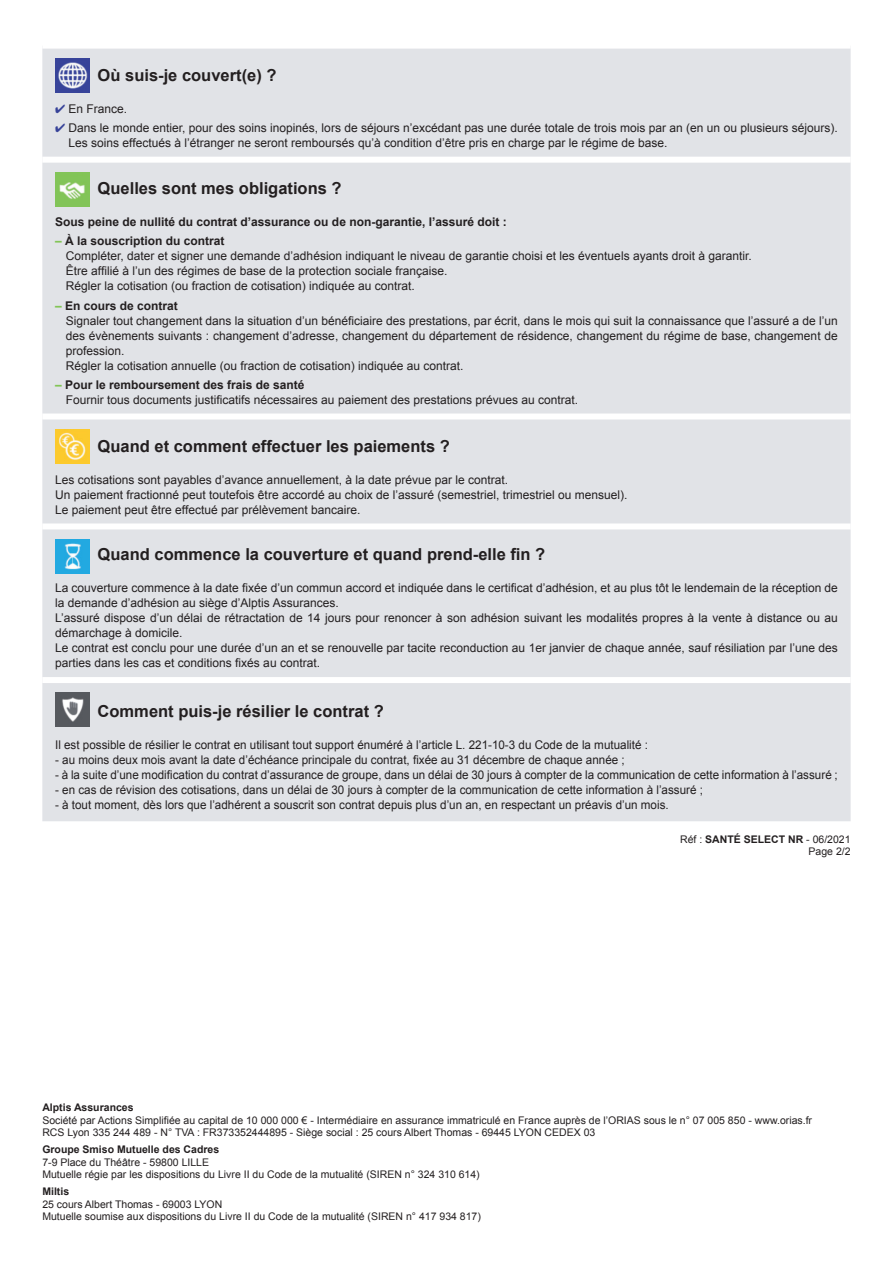
<style>
.page{position:relative;width:893px;height:1263px;background:#fff}
.page>*{position:absolute;margin:0;border:0;box-sizing:border-box;transform-origin:0 0}
.t1{font:700 16.5px "Arial";color:#231f20}
.t2{font:12px/15px "Arial";color:#231f20}
.t3{font:700 12px "Arial";color:#231f20}
.t4{font:10.5px/12.6px "Arial";color:#231f20}
.t5{font:700 10.5px "Arial";color:#231f20}
.s1{color:#374399}
.s2{font-weight:700;color:#83c557}
.s3{font-weight:700}
</style>
<div class="page">
<div style="left:42px;top:49px;width:808px;height:772px;background:#e1e3e7"></div>
<div style="left:42px;top:157px;width:808px;height:6px;background:#fff"></div>
<div style="left:42px;top:414px;width:808px;height:6px;background:#fff"></div>
<div style="left:42px;top:523px;width:808px;height:6px;background:#fff"></div>
<div style="left:42px;top:677px;width:808px;height:6px;background:#fff"></div>
<img style="left:55px;top:58px;width:34px;height:34px">
<img style="left:55px;top:172px;width:34px;height:34px">
<img style="left:55px;top:429px;width:34px;height:34px">
<img style="left:55px;top:539px;width:34px;height:34px">
<img style="left:55px;top:693px;width:34px;height:34px">
<h1 class="t1" style="left:98px;top:69px;width:180px">Où suis-je couvert(e) ?</h1>
<p class="t2" style="left:55px;top:102px;width:74px"><span class="s1">✔</span> En France.</p>
<p class="t2" style="left:69px;top:121px;width:770px;text-indent:-13px"><span class="s1">✔</span> Dans le monde entier, pour des soins inopinés, lors de séjours n’excédant pas une durée totale de trois mois par an (en un ou plusieurs séjours).<br>Les soins effectués à l’étranger ne seront remboursés qu’à condition d’être pris en charge par le régime de base.</p>
<h1 class="t1" style="left:98px;top:182px;width:245px">Quelles sont mes obligations ?</h1>
<p class="t3" style="left:55px;top:217px;width:453px">Sous peine de nullité du contrat d’assurance ou de non-garantie, l’assuré doit :</p>
<p class="t2" style="left:66px;top:235px;width:687px;text-indent:-11px"><span class="s2">–</span> <span class="s3">À la souscription du contrat<br></span>Compléter, dater et signer une demande d’adhésion indiquant le niveau de garantie choisi et les éventuels ayants droit à garantir.<br>Être affilié à l’un des régimes de base de la protection sociale française.<br>Régler la cotisation (ou fraction de cotisation) indiquée au contrat.</p>
<p class="t2" style="left:66px;top:299px;width:773px;text-indent:-11px"><span class="s2">–</span> <span class="s3">En cours de contrat<br></span>Signaler tout changement dans la situation d’un bénéficiaire des prestations, par écrit, dans le mois qui suit la connaissance que l’assuré a de l’un des évènements suivants : changement d’adresse, changement du département de résidence, changement du régime de base, changement de profession.<br>Régler la cotisation annuelle (ou fraction de cotisation) indiquée au contrat.</p>
<p class="t2" style="left:66px;top:378px;width:514px;text-indent:-11px"><span class="s2">–</span> <span class="s3">Pour le remboursement des frais de santé<br></span>Fournir tous documents justificatifs nécessaires au paiement des prestations prévues au contrat.</p>
<h1 class="t1" style="left:98px;top:440px;width:354px">Quand et comment effectuer les paiements ?</h1>
<p class="t2" style="left:55px;top:473px;width:574px">Les cotisations sont payables d’avance annuellement, à la date prévue par le contrat.<br>Un paiement fractionné peut toutefois être accordé au choix de l’assuré (semestriel, trimestriel ou mensuel).<br>Le paiement peut être effectué par prélèvement bancaire.</p>
<h1 class="t1" style="left:98px;top:548px;width:449px">Quand commence la couverture et quand prend-elle fin ?</h1>
<p class="t2" style="left:55px;top:582px;width:784px">La couverture commence à la date fixée d’un commun accord et indiquée dans le certificat d’adhésion, et au plus tôt le lendemain de la réception de la demande d’adhésion au siège d’Alptis Assurances.<br>L’assuré dispose d’un délai de rétractation de 14 jours pour renoncer à son adhésion suivant les modalités propres à la vente à distance ou au démarchage à domicile.<br>Le contrat est conclu pour une durée d’un an et se renouvelle par tacite reconduction au 1er janvier de chaque année, sauf résiliation par l’une des parties dans les cas et conditions fixés au contrat.</p>
<h1 class="t1" style="left:98px;top:704px;width:288px">Comment puis-je résilier le contrat ?</h1>
<p class="t2" style="left:55px;top:738px;width:594px">Il est possible de résilier le contrat en utilisant tout support énuméré à l’article L. 221-10-3 du Code de la mutualité :</p>
<p class="t2" style="left:55px;top:753px;width:571px">- au moins deux mois avant la date d’échéance principale du contrat, fixée au 31 décembre de chaque année ;</p>
<p class="t2" style="left:55px;top:768px;width:784px">- à la suite d’une modification du contrat d’assurance de groupe, dans un délai de 30 jours à compter de la communication de cette information à l’assuré ;</p>
<p class="t2" style="left:55px;top:783px;width:649px">- en cas de révision des cotisations, dans un délai de 30 jours à compter de la communication de cette information à l’assuré ;</p>
<p class="t2" style="left:55px;top:798px;width:615px">- à tout moment, dès lors que l’adhérent a souscrit son contrat depuis plus d’un an, en respectant un préavis d’un mois.</p>
<p class="t4" style="left:680px;top:834px;width:172px;text-align:right">Réf : <span class="s3">SANTÉ SELECT NR</span> - 06/2021<br>Page 2/2</p>
<p class="t5" style="left:42px;top:1103px;width:93px">Alptis Assurances</p>
<p class="t4" style="left:42px;top:1115px;width:771px">Société par Actions Simplifiée au capital de 10 000 000 € - Intermédiaire en assurance immatriculé en France auprès de l’ORIAS sous le n° 07 005 850 - www.orias.fr<br>RCS Lyon 335 244 489 - N° TVA : FR373352444895 - Siège social : 25 cours Albert Thomas - 69445 LYON CEDEX 03</p>
<p class="t5" style="left:42px;top:1146px;width:178px">Groupe Smiso Mutuelle des Cadres</p>
<p class="t4" style="left:42px;top:1157px;width:439px">7-9 Place du Théâtre - 59800 LILLE<br>Mutuelle régie par les dispositions du Livre II du Code de la mutualité (SIREN n° 324 310 614)</p>
<p class="t5" style="left:42px;top:1188px;width:28px">Miltis</p>
<p class="t4" style="left:42px;top:1199px;width:440px">25 cours Albert Thomas - 69003 LYON<br>Mutuelle soumise aux dispositions du Livre II du Code de la mutualité (SIREN n° 417 934 817)</p>
</div>
